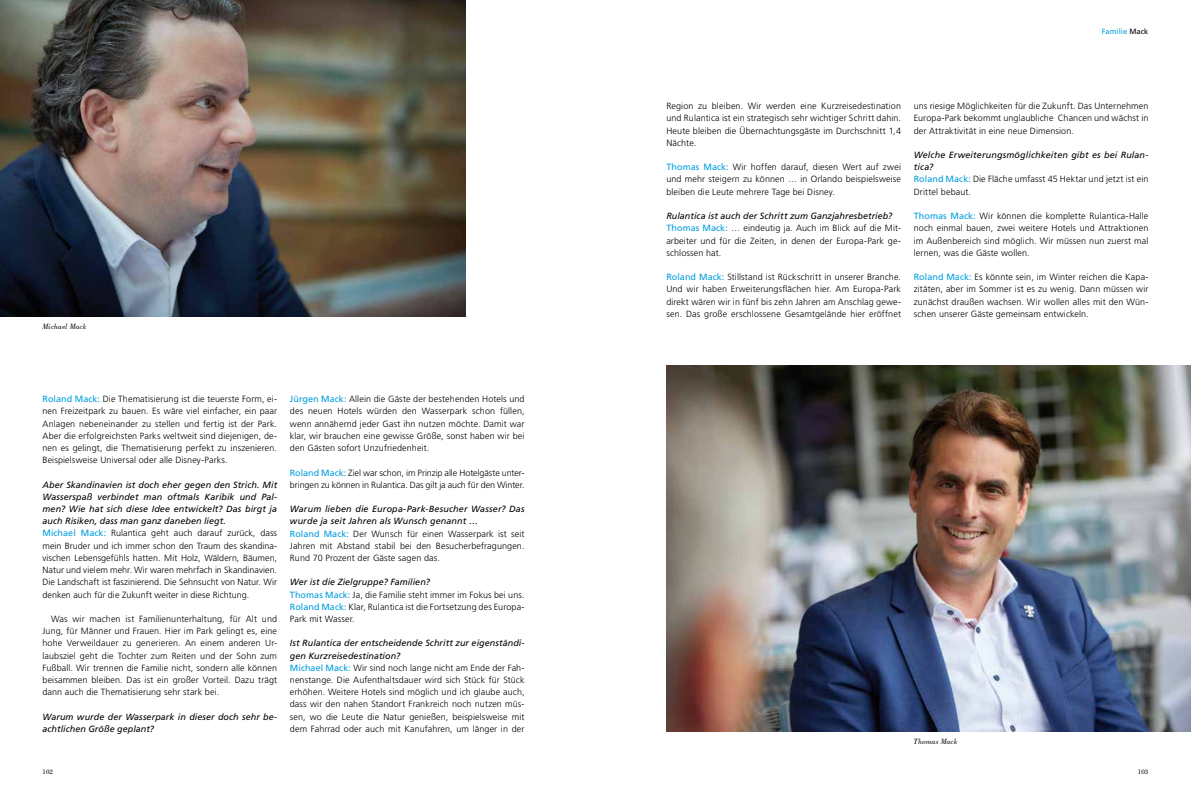
<style>
.page{position:relative;width:1191px;height:794px;background:#fff}
.page>*{position:absolute;margin:0;border:0;box-sizing:border-box;transform-origin:0 0}
.t1{font:300 9px/12.2px "Frutiger";letter-spacing:.01em;color:#000;text-align:justify}
.t2{font:300 9px/12.2px "Frutiger";letter-spacing:-.01em;color:#000}
.t3{font:italic 9px/12.2px "Frutiger";letter-spacing:.01em;color:#000}
.t4{font:italic 8px "Bodoni BT";letter-spacing:.015em;color:#000}
.t5{font:7.5px "Frutiger";letter-spacing:.01em;color:#009ee0}
.t6{font:7px "Bodoni BT";color:#000}
.s1{font-weight:400;color:#009ee0}
.s2{font-weight:400;font-style:italic}
.s3{color:#000}
</style>
<div class="page">
<img style="left:666px;top:365px;width:525px;height:366px">
<img style="left:0;top:0;width:465px;height:317px">
<p class="t4" style="left:43px;top:321px;width:46px">Michael Mack</p>
<p class="t1" style="left:42px;top:393px;width:236px"><span class="s1">Roland Mack:</span> Die Thematisierung ist die teuerste Form, ei&shy;nen Freizeitpark zu bauen. Es wäre viel einfacher, ein paar Anlagen nebeneinander zu stellen und fertig ist der Park.<br>Aber die erfolgreichsten Parks weltweit sind diejenigen, de&shy;nen es gelingt, die Thematisierung perfekt zu inszenieren.<br>Beispielsweise Universal oder alle Disney-Parks.</p>
<p class="t1" style="left:42px;top:478px;width:236px;text-align:left"><span class="s2">Aber Skandinavien ist doch eher gegen den Strich. Mit Wasserspaß verbindet man oftmals Karibik und Pal&shy;men? Wie hat sich diese Idee entwickelt? Das birgt ja auch Risiken, dass man ganz daneben liegt.<br></span><span class="s1">Michael Mack:</span> Rulantica geht auch darauf zurück, dass mein Bruder und ich immer schon den Traum des skandina&shy;vischen Lebensgefühls hatten. Mit Holz, Wäldern, Bäumen, Natur und vielem mehr. Wir waren mehrfach in Skandinavien.<br>Die Landschaft ist faszinierend. Die Sehnsucht von Natur. Wir denken auch für die Zukunft weiter in diese Richtung.</p>
<p class="t1" style="left:42px;top:612px;width:236px;text-indent:9px">Was wir machen ist Familienunterhaltung, für Alt und Jung, für Männer und Frauen. Hier im Park gelingt es, eine hohe Verweildauer zu generieren. An einem anderen Ur&shy;laubsziel geht die Tochter zum Reiten und der Sohn zum Fußball. Wir trennen die Familie nicht, sondern alle können beisammen bleiben. Das ist ein großer Vorteil. Dazu trägt dann auch die Thematisierung sehr stark bei.</p>
<p class="t3" style="left:42px;top:710px;width:236px">Warum wurde der Wasserpark in dieser doch sehr be&shy;achtlichen Größe geplant?</p>
<p class="t1" style="left:290px;top:393px;width:236px"><span class="s1">Jürgen Mack:</span> Allein die Gäste der bestehenden Hotels und des neuen Hotels würden den Wasserpark schon füllen, wenn annähernd jeder Gast ihn nutzen möchte. Damit war klar, wir brauchen eine gewisse Größe, sonst haben wir bei den Gästen sofort Unzufriedenheit.</p>
<p class="t2" style="left:290px;top:466px;width:236px"><span class="s1">Roland Mack:</span> Ziel war schon, im Prinzip alle Hotelgäste unter&shy;bringen zu können in Rulantica. Das gilt ja auch für den Winter.</p>
<p class="t1" style="left:290px;top:503px;width:236px;text-align:left"><span class="s2">Warum lieben die Europa-Park-Besucher Wasser? Das wurde ja seit Jahren als Wunsch genannt …<br></span><span class="s1">Roland Mack:</span> Der Wunsch für einen Wasserpark ist seit Jahren mit Abstand stabil bei den Besucherbefragungen.<br>Rund 70 Prozent der Gäste sagen das.</p>
<p class="t1" style="left:290px;top:576px;width:236px;text-align:left"><span class="s2">Wer ist die Zielgruppe? Familien?<br></span><span class="s1">Thomas Mack:</span> Ja, die Familie steht immer im Fokus bei uns.<br><span class="s1">Roland Mack:</span> Klar, Rulantica ist die Fortsetzung des Europa-Park mit Wasser.</p>
<p class="t1" style="left:290px;top:637px;width:236px;text-align:left"><span class="s2">Ist Rulantica der entscheidende Schritt zur eigenständi&shy;gen Kurzreisedestination?<br></span><span class="s1">Michael Mack:</span> Wir sind noch lange nicht am Ende der Fah&shy;nenstange. Die Aufenthaltsdauer wird sich Stück für Stück erhöhen. Weitere Hotels sind möglich und ich glaube auch, dass wir den nahen Standort Frankreich noch nutzen müs&shy;sen, wo die Leute die Natur genießen, beispielsweise mit dem Fahrrad oder auch mit Kanufahren, um länger in der</p>
<p class="t5" style="left:1101px;top:27px;width:48px">Familie <span class="s3">Mack</span></p>
<p class="t1" style="left:666px;top:100px;width:236px">Region zu bleiben. Wir werden eine Kurzreisedestination und Rulantica ist ein strategisch sehr wichtiger Schritt dahin.<br>Heute bleiben die Ü bernachtungsgäste im Durchschnitt 1,4<br>Nächte.</p>
<p class="t1" style="left:666px;top:161px;width:236px"><span class="s1">Thomas Mack:</span> Wir hoffen darauf, diesen Wert auf zwei und mehr steigern zu können … in Orlando beispielsweise bleiben die Leute mehrere Tage bei Disney.</p>
<p class="t1" style="left:666px;top:210px;width:236px;text-align:left"><span class="s2">Rulantica ist auch der Schritt zum Ganzjahresbetrieb?<br></span><span class="s1">Thomas Mack:</span> … eindeutig ja. Auch im Blick auf die Mit&shy;arbeiter und für die Zeiten, in denen der Europa-Park ge&shy;schlossen hat.</p>
<p class="t1" style="left:666px;top:271px;width:236px"><span class="s1">Roland Mack:</span> Stillstand ist Rückschritt in unserer Branche.<br>Und wir haben Erweiterungsflächen hier. Am Europa-Park direkt wären wir in fünf bis zehn Jahren am Anschlag gewe&shy;sen. Das große erschlossene Gesamtgelände hier eröffnet</p>
<p class="t1" style="left:913px;top:100px;width:236px">uns riesige Möglichkeiten für die Zukunft. Das Unternehmen Europa-Park bekommt unglaubliche Chancen und wächst in der Attraktivität in eine neue Dimension.</p>
<p class="t1" style="left:913px;top:149px;width:236px;text-align:left"><span class="s2">Welche Erweiterungsmöglichkeiten gibt es bei Rulan&shy;tica?<br></span><span class="s1">Roland Mack:</span> Die Fläche umfasst 45 Hektar und jetzt ist ein Drittel bebaut.</p>
<p class="t1" style="left:913px;top:210px;width:236px"><span class="s1">Thomas Mack:</span> Wir können die komplette Rulantica-Halle noch einmal bauen, zwei weitere Hotels und Attraktionen im Außenbereich sind möglich. Wir müssen nun zuerst mal lernen, was die Gäste wollen.</p>
<p class="t1" style="left:913px;top:271px;width:236px"><span class="s1">Roland Mack:</span> Es könnte sein, im Winter reichen die Kapa&shy;zitäten, aber im Sommer ist es zu wenig. Dann müssen wir zunächst draußen wachsen. Wir wollen alles mit den Wün&shy;schen unserer Gäste gemeinsam entwickeln.</p>
<p class="t4" style="left:913px;top:736px;width:45px">Thomas Mack</p>
<p class="t6" style="left:43px;top:767px;width:12px">102</p>
<p class="t6" style="left:1138px;top:767px;width:12px">103</p>
</div>
